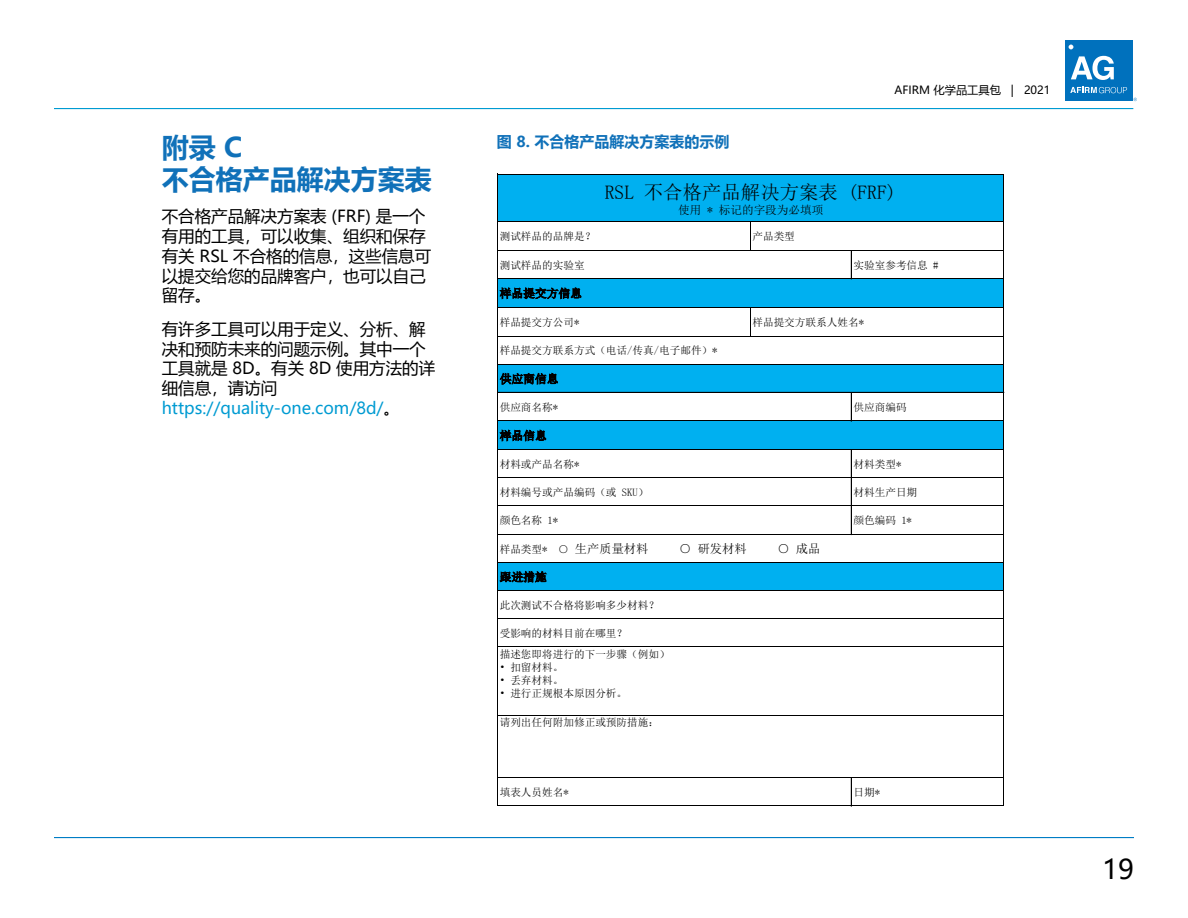
<style>
.page{position:relative;width:1188px;height:918px;background:#fff}
.page>*{position:absolute;margin:0;border:0;box-sizing:border-box;transform-origin:0 0}
.t1{font:700 27px/32.4px "Microsoft Ya Hei";color:#1071b9}
.t2{font:27px "Microsoft Ya Hei";color:#000}
.t3{font:19.35px "Sim Sun";color:#000}
.t4{font:16.5px/19.8px "Microsoft Ya Hei";color:#000}
.t5{font:700 15px "Microsoft Ya Hei";color:#1071b9}
.t6{font:12.3px "Sim Sun";color:#000}
.t7{font:11.55px "Sim Sun";letter-spacing:.01em;color:#000}
.t8{font:11.25px "Microsoft Ya Hei";color:#000}
.t9{font:10.65px "Sim Sun";color:#000}
.s1{color:#009bd2}
.s2{font-size:12.3px}
</style>
<div class="page">
<div style="left:1065px;top:40px;width:67px;height:61px;background:#0071bd"></div>
<svg style="left:1069px;top:45px;width:4px;height:4px"></svg>
<svg style="left:1071px;top:56px;width:43px;height:24px"></svg>
<svg style="left:1070px;top:87px;width:57px;height:6px"></svg>
<hr style="left:54px;top:837px;width:1080px;height:1px;background:#007dc5">
<hr style="left:54px;top:108px;width:1079px;height:1px;background:#009bd2">
<div style="left:498px;top:175px;width:505px;height:47px;background:#00b0f0"></div>
<div style="left:498px;top:278px;width:505px;height:29px;background:#00b0f0"></div>
<div style="left:498px;top:364px;width:505px;height:29px;background:#00b0f0"></div>
<div style="left:498px;top:421px;width:505px;height:29px;background:#00b0f0"></div>
<div style="left:498px;top:562px;width:505px;height:29px;background:#00b0f0"></div>
<svg style="left:750px;top:222px;width:1px;height:28px"></svg>
<svg style="left:851px;top:251px;width:1px;height:27px"></svg>
<svg style="left:851px;top:393px;width:1px;height:27px"></svg>
<hr style="left:851px;top:450px;width:1px;height:85px;background:#000">
<hr style="left:497px;top:174px;width:1px;height:632px;background:#000">
<hr style="left:1003px;top:175px;width:1px;height:631px;background:#000">
<svg style="left:750px;top:308px;width:1px;height:28px"></svg>
<svg style="left:851px;top:778px;width:1px;height:27px"></svg>
<hr style="left:498px;top:174px;width:506px;height:1px;background:#000">
<hr style="left:498px;top:221px;width:506px;height:1px;background:#000">
<hr style="left:498px;top:250px;width:506px;height:1px;background:#000">
<hr style="left:498px;top:278px;width:506px;height:1px;background:#000">
<hr style="left:498px;top:307px;width:506px;height:1px;background:#000">
<hr style="left:498px;top:336px;width:506px;height:1px;background:#000">
<hr style="left:498px;top:364px;width:506px;height:1px;background:#000">
<hr style="left:498px;top:392px;width:506px;height:1px;background:#000">
<hr style="left:498px;top:420px;width:506px;height:1px;background:#000">
<hr style="left:498px;top:449px;width:506px;height:1px;background:#000">
<hr style="left:498px;top:477px;width:506px;height:1px;background:#000">
<hr style="left:498px;top:505px;width:506px;height:1px;background:#000">
<hr style="left:498px;top:534px;width:506px;height:1px;background:#000">
<hr style="left:498px;top:562px;width:506px;height:1px;background:#000">
<hr style="left:498px;top:590px;width:506px;height:1px;background:#000">
<hr style="left:498px;top:618px;width:506px;height:1px;background:#000">
<hr style="left:498px;top:646px;width:506px;height:1px;background:#000">
<hr style="left:498px;top:715px;width:506px;height:1px;background:#000">
<hr style="left:498px;top:777px;width:506px;height:1px;background:#000">
<hr style="left:498px;top:805px;width:506px;height:1px;background:#000">
<h1 class="t1" style="left:162px;top:130px;width:271px">附录 C<br>不合格产品解决方案表</h1>
<h3 class="t4" style="left:162px;top:206px;width:271px">不合格产品解决方案表 (FRF) 是一个有用的工具，可以收集、组织和保存有关 RSL 不合格的信息，这些信息可以提交给您的品牌客户，也可以自己留存。</h3>
<h3 class="t4" style="left:162px;top:318px;width:275px">有许多工具可以用于定义、分析、解决和预防未来的问题示例。其中一个工具就是 8D。有关 8D 使用方法的详细信息，请访问<span class="s1">https://quality-one.com/8d/</span>。</h3>
<h3 class="t5" style="left:497px;top:131px;width:234px">图 8. 不合格产品解决方案表的示例</h3>
<p class="t8" style="left:895px;top:82px;width:157px">AFIRM 化学品工具包 | 2021</p>
<h2 class="t3" style="left:605px;top:182px;width:293px">RSL 不合格产品解决方案表 (FRF)</h2>
<p class="t7" style="left:678px;top:204px;width:147px">使用 * 标记的字段为必填项</p>
<p class="t9" style="left:500px;top:231px;width:97px">测试样品的品牌是？</p>
<p class="t9" style="left:752px;top:231px;width:44px">产品类型</p>
<p class="t9" style="left:500px;top:260px;width:87px">测试样品的实验室</p>
<p class="t9" style="left:854px;top:260px;width:87px">实验室参考信息 #</p>
<p class="t7" style="left:500px;top:288px;width:84px">样品提交方信息</p>
<p class="t9" style="left:500px;top:317px;width:81px">样品提交方公司*</p>
<p class="t9" style="left:752px;top:317px;width:113px">样品提交方联系人姓名*</p>
<p class="t9" style="left:500px;top:345px;width:219px">样品提交方联系方式（电话/传真/电子邮件）*</p>
<p class="t7" style="left:500px;top:373px;width:60px">供应商信息</p>
<p class="t9" style="left:500px;top:402px;width:60px">供应商名称*</p>
<p class="t9" style="left:854px;top:402px;width:55px">供应商编码</p>
<p class="t7" style="left:500px;top:430px;width:48px">样品信息</p>
<p class="t9" style="left:500px;top:458px;width:81px">材料或产品名称*</p>
<p class="t9" style="left:854px;top:458px;width:49px">材料类型*</p>
<p class="t9" style="left:500px;top:486px;width:150px">材料编号或产品编码（或 SKU）</p>
<p class="t9" style="left:854px;top:486px;width:65px">材料生产日期</p>
<p class="t9" style="left:500px;top:515px;width:60px">颜色名称 1*</p>
<p class="t9" style="left:854px;top:515px;width:60px">颜色编码 1*</p>
<p class="t9" style="left:500px;top:544px;width:150px">样品类型* ○ <span class="s2">生产质量材料</span></p>
<p class="t6" style="left:679px;top:542px;width:69px">○ 研发材料</p>
<p class="t6" style="left:778px;top:542px;width:44px">○ 成品</p>
<p class="t7" style="left:500px;top:571px;width:48px">跟进措施</p>
<p class="t9" style="left:500px;top:600px;width:161px">此次测试不合格将影响多少材料？</p>
<p class="t9" style="left:500px;top:628px;width:129px">受影响的材料目前在哪里？</p>
<p class="t9" style="left:500px;top:649px;width:172px">描述您即将进行的下一步骤（例如）</p>
<p class="t9" style="left:500px;top:662px;width:65px">• 扣留材料。</p>
<p class="t9" style="left:500px;top:675px;width:65px">• 丢弃材料。</p>
<p class="t9" style="left:500px;top:688px;width:129px">• 进行正规根本原因分析。</p>
<p class="t9" style="left:500px;top:717px;width:161px">请列出任何附加修正或预防措施：</p>
<p class="t9" style="left:500px;top:787px;width:71px">填表人员姓名*</p>
<p class="t9" style="left:854px;top:787px;width:28px">日期*</p>
<h1 class="t2" style="left:1102px;top:851px;width:33px">19</h1>
</div>
